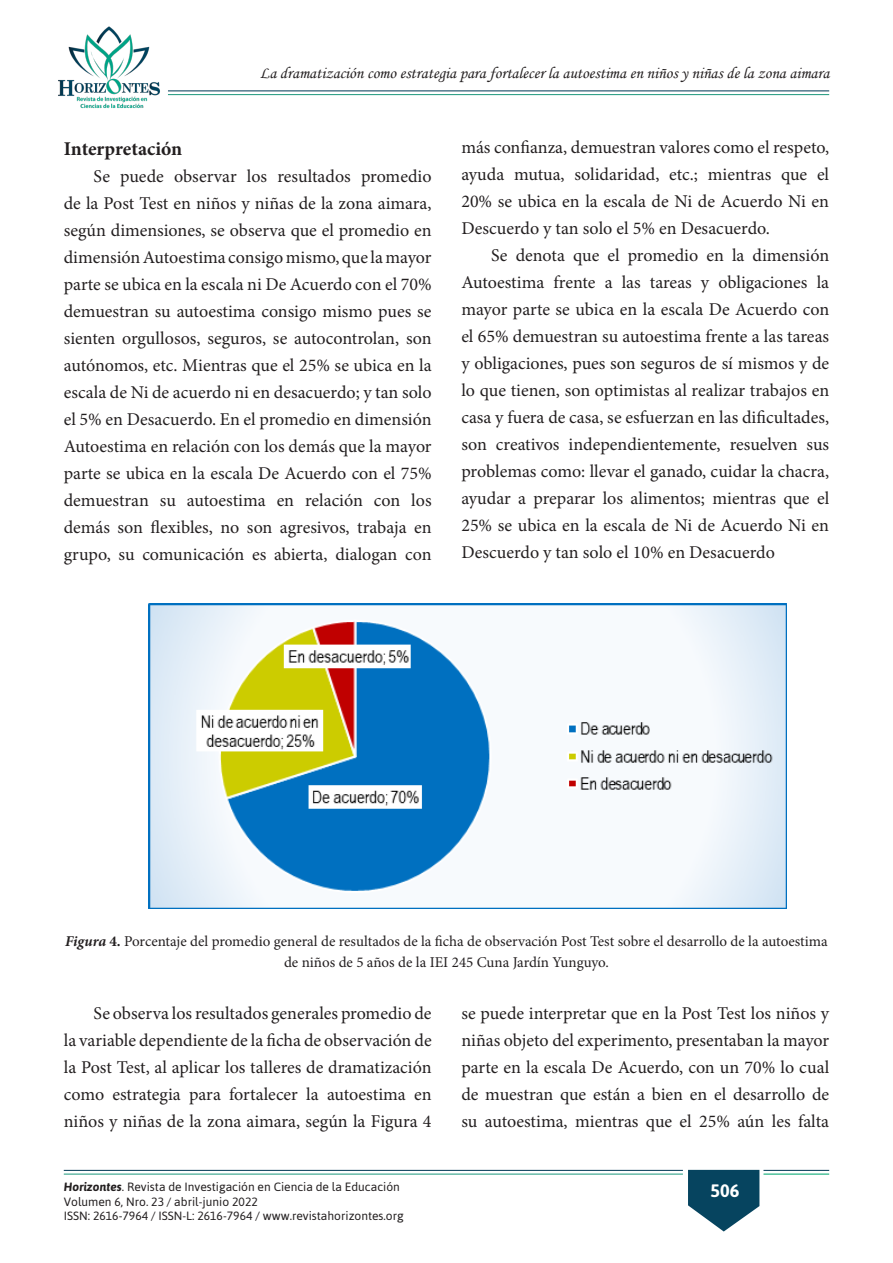
<style>
.page{position:relative;width:893px;height:1263px;background:#fff}
.page>*{position:absolute;margin:0;border:0;box-sizing:border-box;transform-origin:0 0}
.Titulo_Interno{font:700 19.5px "Minion Pro";letter-spacing:-.005em;color:#231f20}
.t1{font:18px/27px "Minion Pro";color:#231f20;text-align:justify}
.t2{font:700 18px "Asap";color:#fff}
.t3{font:16.5px "Monotype Corsiva";color:#231f20}
.t4{font:15px/21px "Minion Pro";color:#231f20;text-align:center}
.t5{font:12px/14.4px "Asap";color:#231f20}
.s1{font-weight:700;font-style:italic}
.s2{font-weight:700}
</style>
<div class="page">
<img style="left:58px;top:26px;width:113px;height:83px">
<hr style="left:168px;top:94px;width:661px;height:1px;background:#259c81">
<hr style="left:168px;top:90px;width:661px;height:1px;background:#0a405b">
<svg style="left:688px;top:1170px;width:71px;height:61px"></svg>
<hr style="left:64px;top:1173px;width:619px;height:1px;background:#259c81">
<hr style="left:64px;top:1170px;width:619px;height:1px;background:#0a405b">
<hr style="left:763px;top:1173px;width:66px;height:1px;background:#00a66e">
<hr style="left:763px;top:1170px;width:66px;height:1px;background:#0a405b">
<img style="left:149px;top:604px;width:637px;height:304px">
<p class="t3" style="left:260px;top:63px;width:571px">La dramatización como estrategia para fortalecer la autoestima en niños y niñas de la zona aimara</p>
<p class="Titulo_Interno" style="left:64px;top:135px;width:120px">Interpretación</p>
<p class="t1" style="left:64px;top:162px;width:369px;text-indent:30px">Se puede observar los resultados promedio de la Post Test en niños y niñas de la zona aimara, según dimensiones, se observa que el promedio en dimensión Autoestima consigo mismo, que la mayor parte se ubica en la escala ni De Acuerdo con el 70% demuestran su autoestima consigo mismo pues se sienten orgullosos, seguros, se autocontrolan, son autónomos, etc. Mientras que el 25% se ubica en la escala de Ni de acuerdo ni en desacuerdo; y tan solo el 5% en Desacuerdo. En el promedio en dimensión Autoestima en relación con los demás que la mayor parte se ubica en la escala De Acuerdo con el 75% demuestran su autoestima en relación con los demás son flexibles, no son agresivos, trabaja en grupo, su comunicación es abierta, dialogan con</p>
<p class="t1" style="left:461px;top:134px;width:369px">más confianza, demuestran valores como el respeto, ayuda mutua, solidaridad, etc.; mientras que el 20% se ubica en la escala de Ni de Acuerdo Ni en Descuerdo y tan solo el 5% en Desacuerdo.</p>
<p class="t1" style="left:461px;top:242px;width:369px;text-indent:30px">Se denota que el promedio en la dimensión Autoestima frente a las tareas y obligaciones la mayor parte se ubica en la escala De Acuerdo con el 65% demuestran su autoestima frente a las tareas y obligaciones, pues son seguros de sí mismos y de lo que tienen, son optimistas al realizar trabajos en casa y fuera de casa, se esfuerzan en las dificultades, son creativos independientemente, resuelven sus problemas como: llevar el ganado, cuidar la chacra, ayudar a preparar los alimentos; mientras que el 25% se ubica en la escala de Ni de Acuerdo Ni en Descuerdo y tan solo el 10% en Desacuerdo</p>
<p class="t4" style="left:65px;top:931px;width:764px"><span class="s1">Figura</span> <span class="s2">4.</span> Porcentaje del promedio general de resultados de la ficha de observación Post Test sobre el desarrollo de la autoestima de niños de 5 años de la IEI 245 Cuna Jardín Yunguyo.</p>
<p class="t1" style="left:64px;top:1000px;width:369px;text-indent:30px">Se observa los resultados generales promedio de la variable dependiente de la ficha de observación de la Post Test, al aplicar los talleres de dramatización como estrategia para fortalecer la autoestima en niños y niñas de la zona aimara, según la Figura 4</p>
<p class="t1" style="left:461px;top:1000px;width:369px">se puede interpretar que en la Post Test los niños y niñas objeto del experimento, presentaban la mayor parte en la escala De Acuerdo, con un 70% lo cual de muestran que están a bien en el desarrollo de su autoestima, mientras que el 25% aún les falta</p>
<p class="t5" style="left:64px;top:1180px;width:341px"><span class="s1">Horizontes</span>. Revista de Investigación en Ciencia de la Educación<br>Volumen 6, Nro. 23 / abril-junio 2022<br>ISSN: 2616-7964 / ISSN-L: 2616-7964 / www.revistahorizontes.org</p>
<p class="t2" style="left:711px;top:1180px;width:30px">506</p>
</div>
